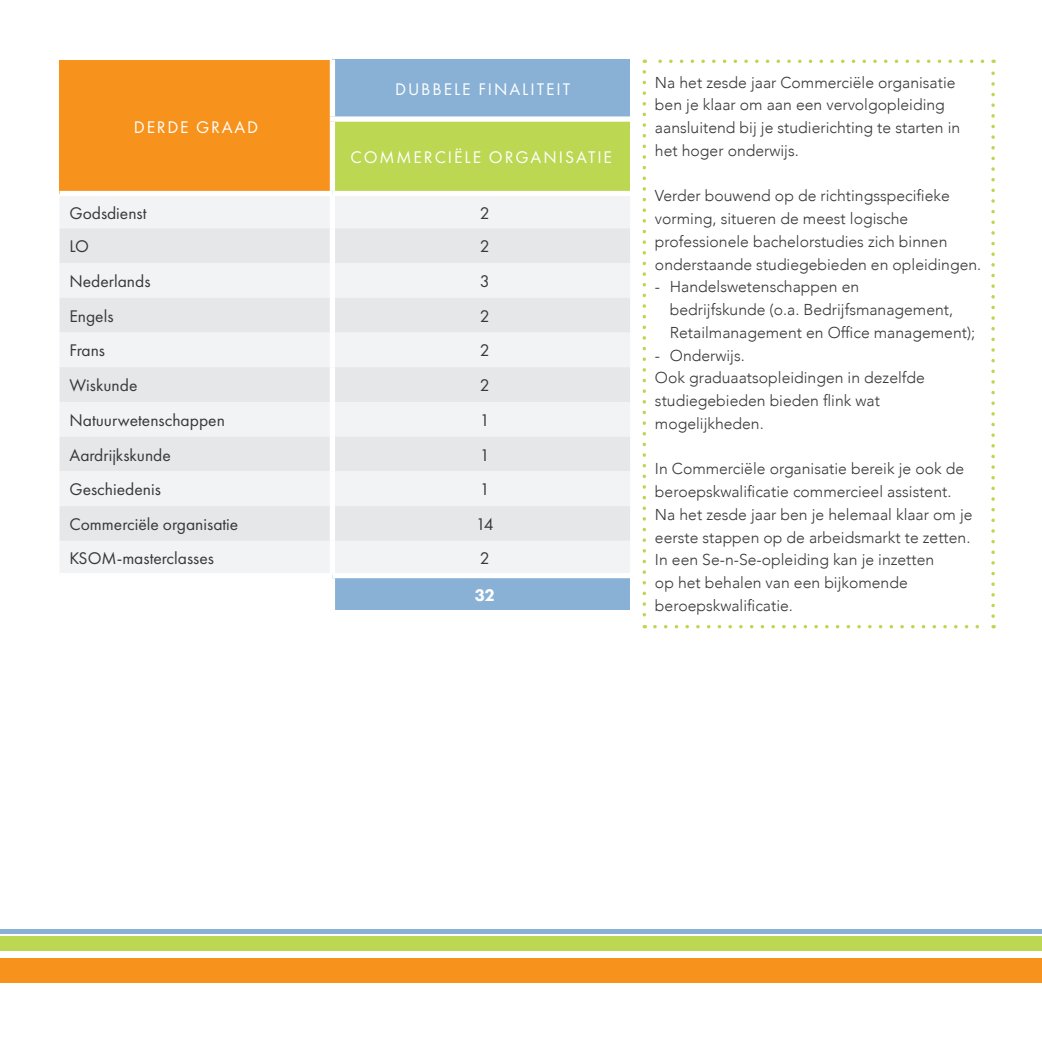
<style>
.page{position:relative;width:1042px;height:1042px;background:#fff}
.page>*{position:absolute;margin:0;border:0;box-sizing:border-box;transform-origin:0 0}
.t1{font:17.5px "Futura PT";color:#373837}
.t2{font:17.5px "Futura PT";letter-spacing:.11em;color:#fff}
.t3{font:800 17.5px "Futura PT";color:#fff}
.t4{font:300 15.75px/22.8px "Avenir";color:#373837}
</style>
<div class="page">
<div style="left:0;top:929px;width:1042px;height:5px;background:#89b1d5"></div>
<div style="left:0;top:936px;width:1042px;height:15px;background:#bcd752"></div>
<div style="left:0;top:957px;width:1042px;height:25px;background:#f7931d"></div>
<svg style="left:642px;top:72px;width:4px;height:556px"></svg>
<svg style="left:655px;top:625px;width:339px;height:3px"></svg>
<svg style="left:991px;top:60px;width:4px;height:556px"></svg>
<svg style="left:644px;top:60px;width:338px;height:3px"></svg>
<div style="left:60px;top:60px;width:272px;height:133px;background:#f7931d"></div>
<div style="left:332px;top:60px;width:298px;height:59px;background:#89b1d5"></div>
<div style="left:332px;top:119px;width:298px;height:74px;background:#bcd752"></div>
<div style="left:60px;top:196px;width:570px;height:32px;background:#f2f3f4"></div>
<svg style="left:60px;top:228px;width:570px;height:243px;fill:#e6e7e9"></svg>
<svg style="left:60px;top:471px;width:570px;height:102px"></svg>
<div style="left:332px;top:575px;width:298px;height:35px;background:#89b1d5"></div>
<div style="left:330px;top:60px;width:5px;height:56px;background:#fff"></div>
<div style="left:330px;top:122px;width:5px;height:69px;background:#fff"></div>
<div style="left:60px;top:191px;width:272px;height:5px;background:#fff"></div>
<div style="left:330px;top:116px;width:300px;height:6px;background:#fff"></div>
<div style="left:332px;top:191px;width:298px;height:5px;background:#fff"></div>
<div style="left:330px;top:196px;width:5px;height:32px;background:#fff"></div>
<div style="left:330px;top:228px;width:5px;height:35px;background:#fff"></div>
<div style="left:330px;top:263px;width:5px;height:35px;background:#fff"></div>
<div style="left:330px;top:298px;width:5px;height:34px;background:#fff"></div>
<div style="left:330px;top:332px;width:5px;height:35px;background:#fff"></div>
<div style="left:330px;top:367px;width:5px;height:35px;background:#fff"></div>
<div style="left:330px;top:402px;width:5px;height:35px;background:#fff"></div>
<div style="left:330px;top:437px;width:5px;height:34px;background:#fff"></div>
<div style="left:330px;top:471px;width:5px;height:35px;background:#fff"></div>
<div style="left:330px;top:506px;width:5px;height:35px;background:#fff"></div>
<div style="left:330px;top:541px;width:5px;height:32px;background:#fff"></div>
<div style="left:330px;top:578px;width:5px;height:32px;background:#fff"></div>
<div style="left:332px;top:573px;width:298px;height:5px;background:#fff"></div>
<p class="t2" style="left:134px;top:117px;width:126px">DERDE GRAAD</p>
<p class="t2" style="left:395px;top:78px;width:177px">DUBBELE FINALITEIT</p>
<p class="t2" style="left:350px;top:147px;width:263px">COMMERCIËLE ORGANISATIE</p>
<p class="t1" style="left:69px;top:203px;width:79px">Godsdienst</p>
<p class="t1" style="left:480px;top:203px;width:11px">2</p>
<p class="t1" style="left:69px;top:236px;width:21px">LO</p>
<p class="t1" style="left:480px;top:236px;width:11px">2</p>
<p class="t1" style="left:69px;top:271px;width:83px">Nederlands</p>
<p class="t1" style="left:480px;top:271px;width:11px">3</p>
<p class="t1" style="left:69px;top:305px;width:46px">Engels</p>
<p class="t1" style="left:480px;top:305px;width:11px">2</p>
<p class="t1" style="left:69px;top:340px;width:37px">Frans</p>
<p class="t1" style="left:480px;top:340px;width:11px">2</p>
<p class="t1" style="left:69px;top:375px;width:69px">Wiskunde</p>
<p class="t1" style="left:480px;top:375px;width:11px">2</p>
<p class="t1" style="left:69px;top:410px;width:157px">Natuurwetenschappen</p>
<p class="t1" style="left:480px;top:410px;width:11px">1</p>
<p class="t1" style="left:69px;top:444px;width:103px">Aardrijkskunde</p>
<p class="t1" style="left:480px;top:444px;width:11px">1</p>
<p class="t1" style="left:69px;top:479px;width:93px">Geschiedenis</p>
<p class="t1" style="left:480px;top:479px;width:11px">1</p>
<p class="t1" style="left:69px;top:514px;width:170px">Commerciële organisatie</p>
<p class="t1" style="left:476px;top:514px;width:19px">14</p>
<p class="t1" style="left:69px;top:547px;width:146px">KSOM-masterclasses</p>
<p class="t1" style="left:480px;top:547px;width:11px">2</p>
<p class="t3" style="left:475px;top:584px;width:22px">32</p>
<p class="t4" style="left:655px;top:71px;width:307px">Na het zesde jaar Commerciële organisatie ben je klaar om aan een vervolgopleiding aansluitend bij je studierichting te starten in het hoger onderwijs.</p>
<p class="t4" style="left:655px;top:185px;width:328px">Verder bouwend op de richtingsspecifieke vorming, situeren de meest logische professionele bachelorstudies zich binnen onderstaande studiegebieden en opleidingen.</p>
<p class="t4" style="left:670px;top:276px;width:307px;text-indent:-15px">- Handelswetenschappen en<br>bedrijfskunde (o.a. Bedrijfsmanagement,<br>Retailmanagement en Office management);</p>
<p class="t4" style="left:655px;top:344px;width:271px">- Onderwijs.<br>Ook graduaatsopleidingen in dezelfde studiegebieden bieden flink wat mogelijkheden.</p>
<p class="t4" style="left:655px;top:458px;width:319px">In Commerciële organisatie bereik je ook de beroepskwalificatie commercieel assistent.<br>Na het zesde jaar ben je helemaal klaar om je eerste stappen op de arbeidsmarkt te zetten.<br>In een Se-n-Se-opleiding kan je inzetten<br>op het behalen van een bijkomende beroepskwalificatie.</p>
</div>
